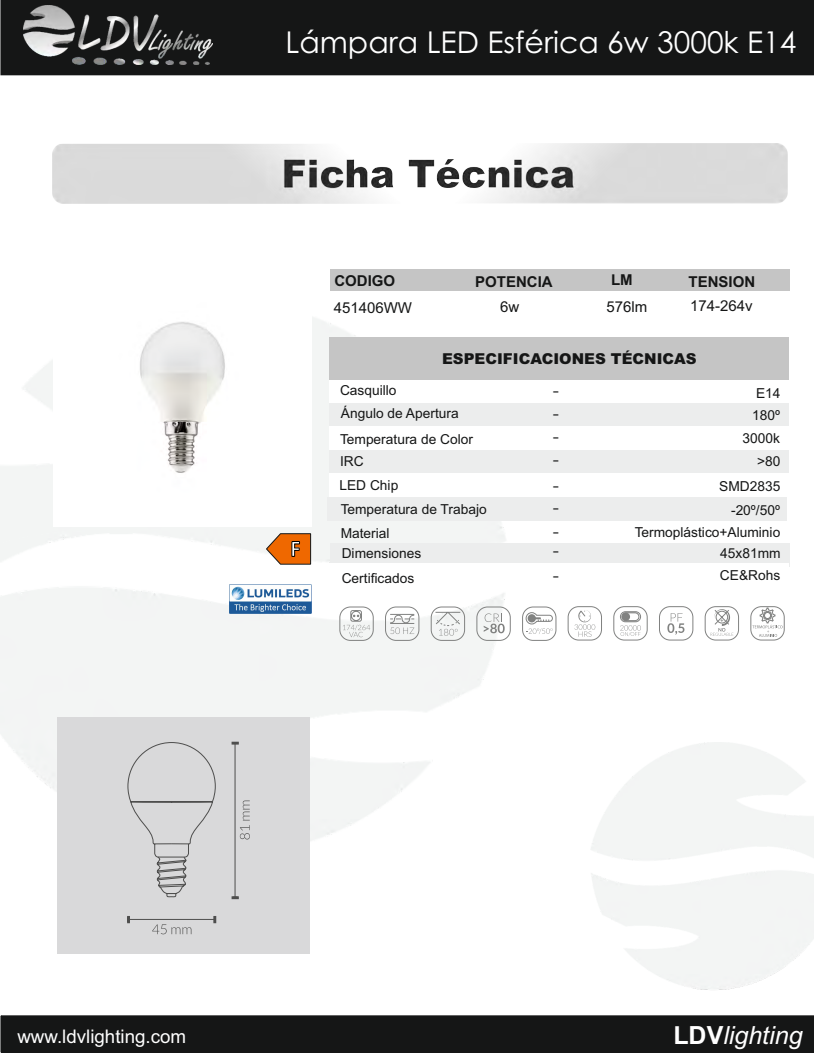
<style>
.page{position:relative;width:814px;height:1053px;background:#fff}
.page>*{position:absolute;margin:0;border:0;box-sizing:border-box;transform-origin:0 0}
.t1{font:30px "Century Gothic";color:#fff}
.t2{font:italic 25px "Arial";color:#fff}
.t3{font:700 23.5px "Calibri";color:#fff;scale:.92 1}
.t4{font:18.75px "Arial";color:#fff}
.t5{font:18.75px/23px "Century Gothic";color:#151616;text-align:justify}
.t6{font:900 15px "Arial";color:#151616}
.t7{font:700 15px "Arial";color:#151616}
.t8{font:15px "Arial";color:#151616}
.t9{font:13.75px/25.8px "Arial";color:#151616}
.s1{font-weight:700;font-style:normal}
</style>
<div class="page">
<img style="left:1px;top:498px;width:510px;height:123px">
<svg style="left:1px;top:75px;width:813px;height:423px"></svg>
<div style="left:304px;top:119px;width:488px;height:60px;background:#fff;border:1px solid #d9d9da;border-radius:11px"></div>
<div style="left:52px;top:119px;width:516px;height:60px;background:#fff;border:1px solid #d9d9da;border-radius:11px"></div>
<div style="left:330px;top:269px;width:459px;height:22px;background:#c5c5c5"></div>
<div style="left:330px;top:337px;width:459px;height:42px;background:#c5c5c5"></div>
<div style="left:329px;top:380px;width:459px;height:23px;background:#fff"></div>
<div style="left:330px;top:403px;width:459px;height:23px;background:#eceded"></div>
<div style="left:330px;top:449px;width:459px;height:23px;background:#eceded"></div>
<div style="left:328px;top:497px;width:459px;height:24px;background:#eceded"></div>
<div style="left:330px;top:543px;width:459px;height:24px;background:#eceded"></div>
<div style="left:330px;top:473px;width:459px;height:23px;background:#fff"></div>
<div style="left:330px;top:426px;width:459px;height:24px;background:#fff"></div>
<div style="left:0;top:0;width:814px;height:75px;background:#151616"></div>
<img style="left:23px;top:5px;width:189px;height:60px">
<div style="left:1px;top:1015px;width:813px;height:37px;background:#151616"></div>
<div style="left:57px;top:717px;width:252px;height:237px;background:#d9d9da"></div>
<div style="left:329px;top:563px;width:459px;height:24px;background:#fff"></div>
<img style="left:53px;top:268px;width:258px;height:259px">
<svg style="left:266px;top:533px;width:45px;height:31px"></svg>
<img style="left:229px;top:584px;width:83px;height:29px">
<img style="left:52px;top:143px;width:735px;height:61px">
<svg style="left:667px;top:613px;width:17px;height:21px"></svg>
<div style="left:659px;top:606px;width:34px;height:34px;border:1px solid #818281;border-radius:11px"></div>
<svg style="left:339px;top:606px;width:35px;height:34px"></svg>
<svg style="left:385px;top:606px;width:34px;height:34px"></svg>
<svg style="left:431px;top:606px;width:34px;height:34px"></svg>
<svg style="left:484px;top:613px;width:21px;height:20px"></svg>
<div style="left:477px;top:606px;width:33px;height:34px;border:1px solid #818281;border-radius:11px"></div>
<svg style="left:522px;top:606px;width:34px;height:34px"></svg>
<div style="left:568px;top:606px;width:34px;height:34px;border:1px solid #818281;border-radius:11px"></div>
<svg style="left:574px;top:610px;width:21px;height:26px"></svg>
<div style="left:613px;top:606px;width:34px;height:34px;border:1px solid #818281;border-radius:11px"></div>
<svg style="left:620px;top:611px;width:21px;height:25px"></svg>
<div style="left:622px;top:612px;width:8px;height:8px;background:#818281;border-radius:50%"></div>
<svg style="left:710px;top:609px;width:23px;height:27px"></svg>
<div style="left:705px;top:606px;width:34px;height:34px;border:1px solid #818281;border-radius:11px"></div>
<svg style="left:750px;top:606px;width:34px;height:34px"></svg>
<hr style="left:128px;top:918px;width:87px;height:1px;background:#4e4e4d">
<svg style="left:127px;top:916px;width:3px;height:7px"></svg>
<svg style="left:213px;top:916px;width:3px;height:7px"></svg>
<hr style="left:235px;top:742px;width:1px;height:155px;background:#4e4e4d">
<svg style="left:231px;top:896px;width:8px;height:3px"></svg>
<svg style="left:231px;top:741px;width:8px;height:3px"></svg>
<svg style="left:127px;top:742px;width:89px;height:155px"></svg>
<svg style="left:152px;top:924px;width:39px;height:10px"></svg>
<svg style="left:240px;top:800px;width:10px;height:39px"></svg>
<h1 class="t1" style="left:285px;top:30px;width:512px">Lámpara LED Esférica 6w 3000k E14</h1>
<p class="t7" style="left:334px;top:275px;width:62px">CODIGO</p>
<p class="t7" style="left:475px;top:275px;width:79px">POTENCIA</p>
<p class="t7" style="left:611px;top:274px;width:23px">LM</p>
<p class="t7" style="left:688px;top:275px;width:68px">TENSION</p>
<p class="t8" style="left:334px;top:301px;width:80px">451406WW</p>
<p class="t8" style="left:500px;top:301px;width:21px">6w</p>
<p class="t8" style="left:606px;top:296px;width:42px">576lm</p>
<p class="t8" style="left:690px;top:300px;width:64px">174-264v</p>
<h3 class="t3" style="left:290px;top:532px;width:12px">F</h3>
<p class="t6" style="left:442px;top:353px;width:256px">ESPECIFICACIONES TÉCNICAS</p>
<p class="t9" style="left:340px;top:379px;width:58px">Casquillo</p>
<h3 class="t5" style="left:553px;top:380px;width:8px">- - - -</h3>
<p class="t9" style="left:756px;top:381px;width:26px">E14</p>
<p class="t9" style="left:340px;top:401px;width:134px">Ángulo de Apertura<br>Temperatura de Color</p>
<p class="t9" style="left:340px;top:449px;width:25px">IRC</p>
<p class="t9" style="left:341px;top:497px;width:147px">Temperatura de Trabajo</p>
<p class="t9" style="left:752px;top:403px;width:29px">180º</p>
<p class="t9" style="left:742px;top:425px;width:39px">3000k</p>
<p class="t9" style="left:757px;top:449px;width:25px">&gt;80</p>
<p class="t9" style="left:731px;top:498px;width:51px">-20º/50º</p>
<p class="t9" style="left:339px;top:473px;width:60px">LED Chip</p>
<p class="t9" style="left:341px;top:525px;width:82px;line-height:19.1px">Material<br>Dimensiones</p>
<p class="t9" style="left:635px;top:523px;width:147px;line-height:21.1px;text-align:right">Termoplástico+Aluminio<br>45x81mm</p>
<p class="t9" style="left:719px;top:474px;width:63px">SMD2835</p>
<h3 class="t5" style="left:553px;top:475px;width:8px">-</h3>
<h3 class="t5" style="left:553px;top:497px;width:8px">-</h3>
<h3 class="t5" style="left:553px;top:521px;width:8px">-</h3>
<h3 class="t5" style="left:553px;top:540px;width:8px">-</h3>
<p class="t9" style="left:342px;top:566px;width:74px">Certificados</p>
<h3 class="t5" style="left:553px;top:565px;width:8px">-</h3>
<p class="t9" style="left:720px;top:563px;width:62px">CE&amp;Rohs</p>
<h3 class="t4" style="left:17px;top:1028px;width:170px">www.ldvlighting.com</h3>
<h2 class="t2" style="left:673px;top:1026px;width:131px"><span class="s1">LDV</span>lighting</h2>
</div>
